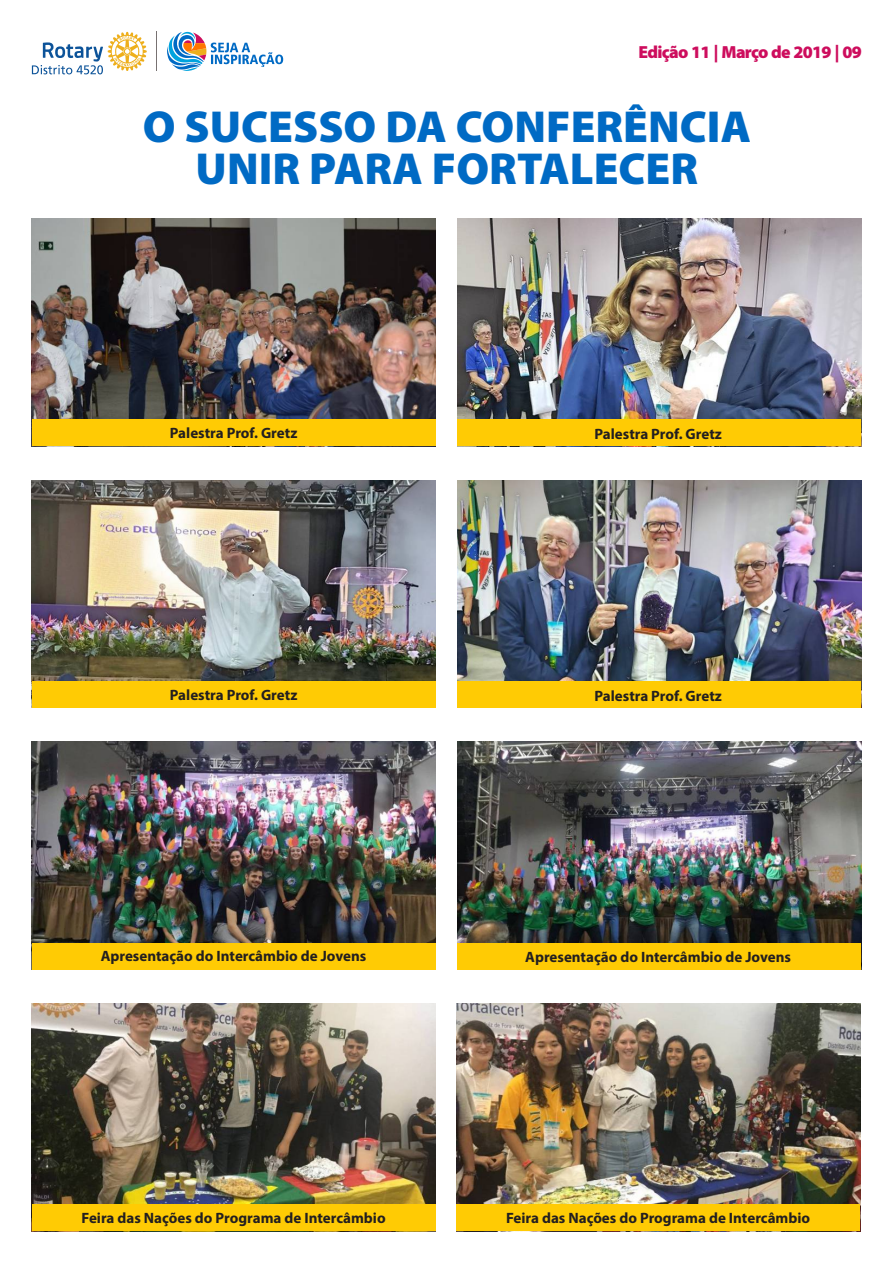
<style>
.page{position:relative;width:893px;height:1263px;background:#fff}
.page>*{position:absolute;margin:0;border:0;box-sizing:border-box;transform-origin:0 0}
.t1{font:900 45px/41.5px "Myriad Pro";color:#006ac4;text-align:center}
.t2{font:900 17.55px "Myriad Pro";letter-spacing:-.04em;color:#cd0d5d}
.t3{font:700 15px "Myriad Pro";color:#231f20}
</style>
<div class="page">
<hr style="left:157px;top:32px;width:1px;height:39px;background:#777171">
<svg style="left:167px;top:32px;width:116px;height:39px"></svg>
<svg style="left:32px;top:32px;width:115px;height:42px"></svg>
<img style="left:457px;top:480px;width:404px;height:201px">
<img style="left:32px;top:480px;width:404px;height:201px">
<div style="left:32px;top:681px;width:404px;height:27px;background:#ffcb04"></div>
<div style="left:457px;top:681px;width:404px;height:27px;background:#ffcb04"></div>
<img style="left:457px;top:219px;width:404px;height:200px">
<img style="left:32px;top:219px;width:404px;height:200px">
<div style="left:32px;top:419px;width:404px;height:27px;background:#ffcb04"></div>
<div style="left:457px;top:419px;width:404px;height:27px;background:#ffcb04"></div>
<img style="left:457px;top:742px;width:404px;height:201px">
<img style="left:32px;top:742px;width:404px;height:201px">
<div style="left:32px;top:943px;width:404px;height:26px;background:#ffcb04"></div>
<div style="left:457px;top:943px;width:404px;height:26px;background:#ffcb04"></div>
<img style="left:456px;top:1004px;width:404px;height:200px">
<img style="left:32px;top:1004px;width:404px;height:200px">
<div style="left:32px;top:1204px;width:404px;height:27px;background:#ffcb04"></div>
<div style="left:456px;top:1204px;width:404px;height:27px;background:#ffcb04"></div>
<p class="t2" style="left:638px;top:44px;width:225px">Edição 11 | Março de 2019 | 09</p>
<h1 class="t1" style="left:143px;top:110px;width:610px">O SUCESSO DA CONFERÊNCIA<br>UNIR PARA FORTALECER</h1>
<p class="t3" style="left:170px;top:427px;width:129px">Palestra Prof. Gretz</p>
<p class="t3" style="left:594px;top:428px;width:129px">Palestra Prof. Gretz</p>
<p class="t3" style="left:170px;top:688px;width:129px">Palestra Prof. Gretz</p>
<p class="t3" style="left:594px;top:689px;width:129px">Palestra Prof. Gretz</p>
<p class="t3" style="left:101px;top:950px;width:267px">Apresentação do Intercâmbio de Jovens</p>
<p class="t3" style="left:525px;top:951px;width:267px">Apresentação do Intercâmbio de Jovens</p>
<p class="t3" style="left:81px;top:1212px;width:306px">Feira das Nações do Programa de Intercâmbio</p>
<p class="t3" style="left:506px;top:1212px;width:306px">Feira das Nações do Programa de Intercâmbio</p>
</div>
